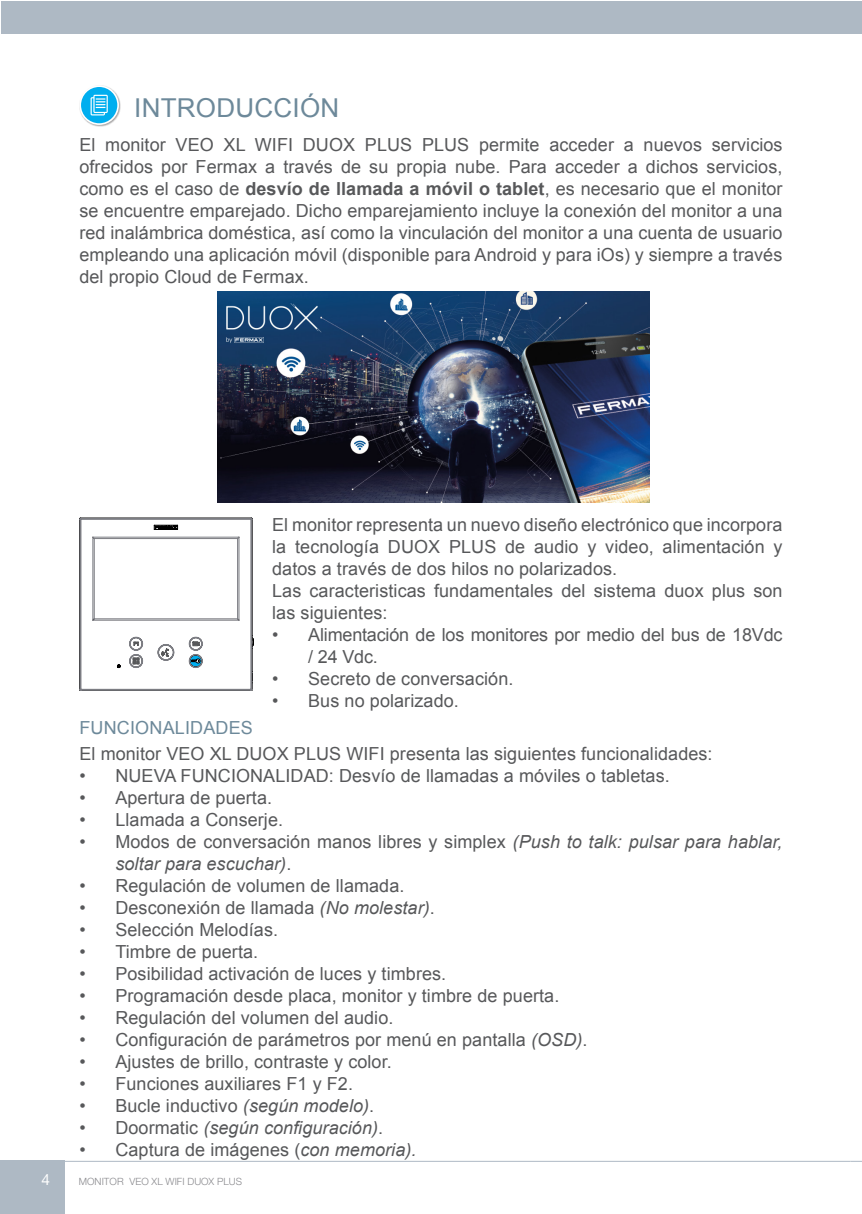
<style>
.page{position:relative;width:862px;height:1214px;background:#fff}
.page>*{position:absolute;margin:0;border:0;box-sizing:border-box;transform-origin:0 0}
.TITULO1{font:26px "Arial";letter-spacing:.01em;color:#6d899a}
.TEXTO_1{font:18px/22px "Arial";letter-spacing:.005em;color:#57585a;text-align:justify}
.t1{font:italic 18px/22px "Arial";letter-spacing:.005em;color:#57585a}
.TITULO2{font:18px "Arial";letter-spacing:.01em;color:#6d899a}
.t2{font:15.4px "Helvetica Neue";color:#fff}
.t3{font:300 10px "Helvetica Neue LT Std";letter-spacing:.005em;color:#8a8a8e}
.s1{font-weight:700}
.s2{font-style:normal}
.s3{font-style:italic}
</style>
<div class="page">
<div style="left:0;top:1160px;width:65px;height:53px;background:#aeb9c4"></div>
<hr style="left:0;top:1160px;width:850px;height:1px;background:#aeb9c4">
<svg style="left:850px;top:1160px;width:12px;height:1px"></svg>
<div style="left:1px;top:1px;width:857px;height:32px;background:#aeb9c4"></div>
<div style="left:841px;top:1px;width:21px;height:32px;background:#aeb9c4"></div>
<div style="left:79px;top:85px;width:42px;height:42px;background:#231f20;opacity:.4"></div>
<svg style="left:80px;top:86px;width:38px;height:38px"></svg>
<div style="left:79px;top:85px;width:40px;height:40px;border:2px solid #fff;border-radius:50%"></div>
<svg style="left:91px;top:95px;width:17px;height:20px"></svg>
<img style="left:217px;top:291px;width:432px;height:211px">
<svg style="left:79px;top:517px;width:175px;height:173px"></svg>
<p class="TITULO1" style="left:134px;top:91px;width:207px">INTRODUCCIÓN</p>
<p class="TEXTO_1" style="left:79px;top:134px;width:705px">El monitor VEO XL WIFI DUOX PLUS PLUS permite acceder a nuevos servicios ofrecidos por Fermax a través de su propia nube. Para acceder a dichos servicios, como es el caso de <span class="s1">desvío de llamada a móvil o tablet</span>, es necesario que el monitor se encuentre emparejado. Dicho emparejamiento incluye la conexión del monitor a una red inalámbrica doméstica, así como la vinculación del monitor a una cuenta de usuario empleando una aplicación móvil (disponible para Android y para iOs) y siempre a través del propio Cloud de Fermax.</p>
<p class="TEXTO_1" style="left:272px;top:513px;width:512px">El monitor representa un nuevo diseño electrónico que incorpora la tecnología DUOX PLUS de audio y video, alimentación y datos a través de dos hilos no polarizados.</p>
<p class="TEXTO_1" style="left:272px;top:579px;width:512px">Las caracteristicas fundamentales del sistema duox plus son las siguientes:</p>
<p class="TEXTO_1" style="left:308px;top:623px;width:476px;text-indent:-36px">• Alimentación de los monitores por medio del bus de 18Vdc / 24 Vdc.</p>
<p class="TEXTO_1" style="left:272px;top:667px;width:243px">• Secreto de conversación.</p>
<p class="TEXTO_1" style="left:272px;top:689px;width:188px">• Bus no polarizado.</p>
<p class="TITULO2" style="left:79px;top:715px;width:175px">FUNCIONALIDADES</p>
<p class="TEXTO_1" style="left:79px;top:743px;width:635px">El monitor VEO XL DUOX PLUS WIFI presenta las siguientes funcionalidades:</p>
<p class="TEXTO_1" style="left:79px;top:765px;width:592px">• NUEVA FUNCIONALIDAD: Desvío de llamadas a móviles o tabletas.</p>
<p class="TEXTO_1" style="left:79px;top:787px;width:194px">• Apertura de puerta.</p>
<p class="TEXTO_1" style="left:79px;top:809px;width:205px">• Llamada a Conserje.</p>
<p class="t1" style="left:115px;top:831px;width:668px;text-indent:-36px"><span class="s2">• Modos de conversación manos libres y simplex</span> (Push to talk: pulsar para hablar, soltar para escuchar)<span class="s2">.</span></p>
<p class="TEXTO_1" style="left:79px;top:875px;width:327px">• Regulación de volumen de llamada.</p>
<p class="TEXTO_1" style="left:79px;top:897px;width:357px">• Desconexión de llamada <span class="s3">(No molestar)</span>.</p>
<p class="TEXTO_1" style="left:79px;top:919px;width:200px">• Selección Melodías.</p>
<p class="TEXTO_1" style="left:79px;top:941px;width:180px">• Timbre de puerta.</p>
<p class="TEXTO_1" style="left:79px;top:963px;width:368px">• Posibilidad activación de luces y timbres.</p>
<p class="TEXTO_1" style="left:79px;top:985px;width:481px">• Programación desde placa, monitor y timbre de puerta.</p>
<p class="TEXTO_1" style="left:79px;top:1007px;width:316px">• Regulación del volumen del audio.</p>
<p class="TEXTO_1" style="left:79px;top:1029px;width:510px">• Configuración de parámetros por menú en pantalla <span class="s3">(OSD)</span>.</p>
<p class="TEXTO_1" style="left:79px;top:1051px;width:314px">• Ajustes de brillo, contraste y color.</p>
<p class="TEXTO_1" style="left:79px;top:1073px;width:275px">• Funciones auxiliares F1 y F2.</p>
<p class="TEXTO_1" style="left:79px;top:1095px;width:296px">• Bucle inductivo <span class="s3">(según modelo)</span>.</p>
<p class="t1" style="left:79px;top:1117px;width:305px"><span class="s2">• Doormatic</span> (según configuración)<span class="s2">.</span></p>
<p class="TEXTO_1" style="left:79px;top:1139px;width:339px">• Captura de imágenes (<span class="s3">con memoria).</span></p>
<p class="t2" style="left:41px;top:1170px;width:10px">4</p>
<p class="t3" style="left:79px;top:1175px;width:165px">MONITOR VEO XL WIFI DUOX PLUS</p>
</div>
